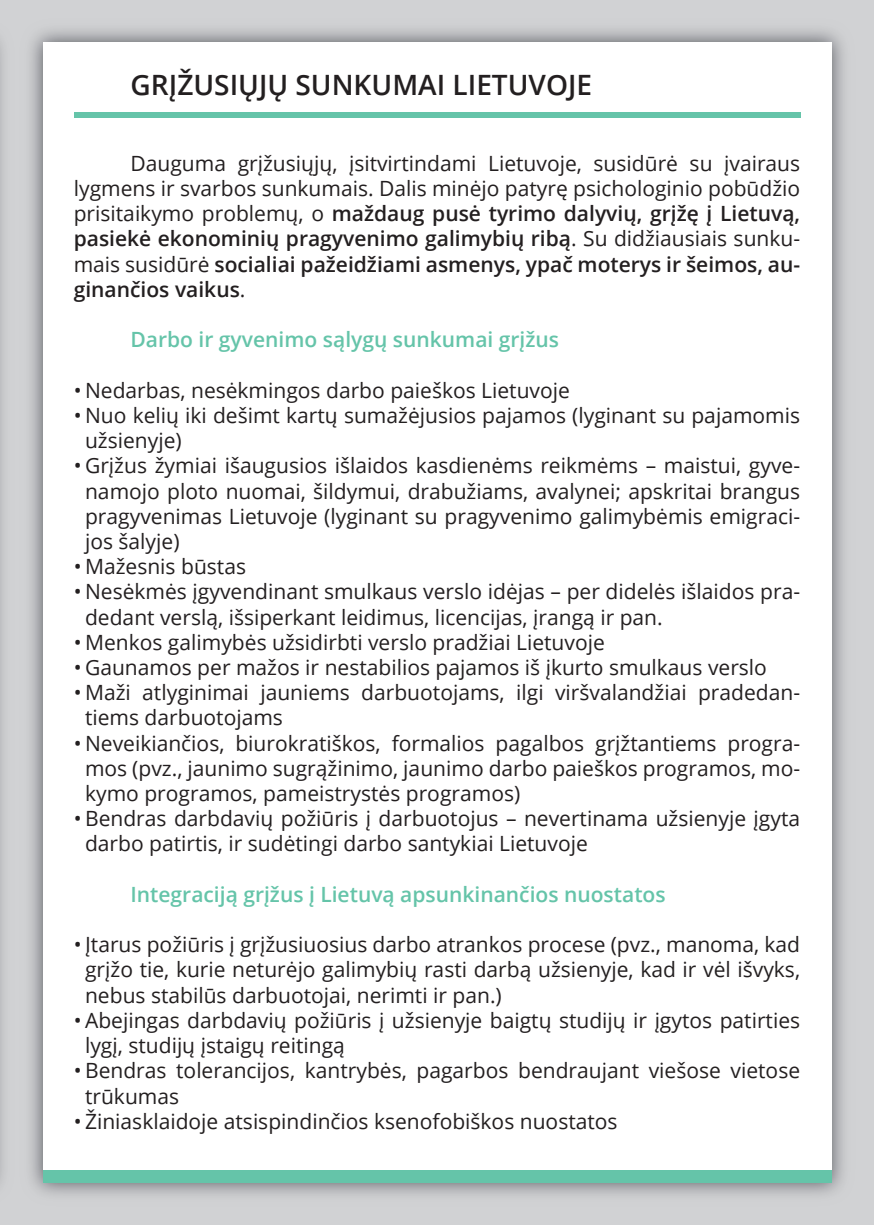
<style>
.page{position:relative;width:874px;height:1225px;background:#fff}
.page>*{position:absolute;margin:0;border:0;box-sizing:border-box;transform-origin:0 0}
.t1{font:600 28px "Open Sans";color:#231f20}
.t2{font:21px/25.2px "Open Sans";color:#231f20}
.t3{font:600 21px "Open Sans";color:#65c4a9}
.s1{font-weight:600}
</style>
<div class="page">
<div style="left:0;top:0;width:873px;height:1225px;background:#d1d2d4"></div>
<img style="left:30px;top:29px;width:814px;height:1166px">
<div style="left:42px;top:42px;width:789px;height:1140px;background:#fff"></div>
<div style="left:42px;top:1170px;width:789px;height:12px;background:#65c4a9"></div>
<div style="left:74px;top:112px;width:725px;height:6px;background:#65c4a9"></div>
<h1 class="t1" style="left:130px;top:66px;width:18px">GRĮŽUS</h1>
<h1 class="t1" style="left:229px;top:66px;width:25px">IŲJŲ</h1>
<h1 class="t1" style="left:295px;top:66px;width:21px">SUNKUMA</h1>
<h1 class="t1" style="left:436px;top:66px;width:57px">I LIETUVOJE</h1>
<p class="t2" style="left:74px;top:150px;width:727px;text-align:justify;text-indent:57px">Dauguma grįžusiųjų, įsitvirtindami Lietuvoje, susidūrė su įvairaus lygmens ir svarbos sunkumais. Dalis minėjo patyrę psichologinio pobūdžio prisitaikymo problemų, o <span class="s1">maždaug pusė tyrimo dalyvių, grįžę į Lietuvą, pasiekė ekonominių pragyvenimo galimybių ribą</span>. Su didžiausiais sunku&shy;mais susidūrė <span class="s1">socialiai pažeidžiami asmenys, ypač moterys ir šeimos, au&shy;ginančios vaikus</span>.</p>
<p class="t3" style="left:130px;top:325px;width:430px">Darbo ir gyvenimo sąlygų sunkumai grįžus</p>
<p class="t2" style="left:74px;top:377px;width:497px">• Nedarbas, nesėkmingos darbo paieškos Lietuvoje</p>
<p class="t2" style="left:85px;top:402px;width:716px;text-indent:-11px">• Nuo kelių iki dešimt kartų sumažėjusios pajamos (lyginant su pajamomis užsienyje)</p>
<p class="t2" style="left:85px;top:452px;width:716px;text-align:justify;text-indent:-11px">• Grįžus žymiai išaugusios išlaidos kasdienėms reikmėms – maistui, gyve&shy;namojo ploto nuomai, šildymui, drabužiams, avalynei; apskritai brangus pragyvenimas Lietuvoje (lyginant su pragyvenimo galimybėmis emigraci&shy;jos šalyje)</p>
<p class="t2" style="left:74px;top:553px;width:174px">• Mažesnis būstas</p>
<p class="t2" style="left:85px;top:578px;width:716px;text-indent:-11px">• Nesėkmės įgyvendinant smulkaus verslo idėjas – per didelės išlaidos pra&shy;dedant verslą, išsiperkant leidimus, licencijas, įrangą ir pan.</p>
<p class="t2" style="left:74px;top:629px;width:532px">• Menkos galimybės užsidirbti verslo pradžiai Lietuvoje</p>
<p class="t2" style="left:74px;top:654px;width:694px">• Gaunamos per mažos ir nestabilios pajamos iš įkurto smulkaus verslo</p>
<p class="t2" style="left:85px;top:679px;width:716px;text-indent:-11px">• Maži atlyginimai jauniems darbuotojams, ilgi viršvalandžiai pradedan&shy;tiems darbuotojams</p>
<p class="t2" style="left:85px;top:730px;width:716px;text-align:justify;text-indent:-11px">• Neveikiančios, biurokratiškos, formalios pagalbos grįžtantiems progra&shy;mos (pvz., jaunimo sugrąžinimo, jaunimo darbo paieškos programos, mo&shy;kymo programos, pameistrystės programos)</p>
<p class="t2" style="left:85px;top:805px;width:716px;text-indent:-11px">• Bendras darbdavių požiūris į darbuotojus – nevertinama užsienyje įgyta darbo patirtis, ir sudėtingi darbo santykiai Lietuvoje</p>
<p class="t3" style="left:130px;top:879px;width:536px">Integraciją grįžus į Lietuvą apsunkinančios nuostatos</p>
<p class="t2" style="left:85px;top:931px;width:716px;text-align:justify;text-indent:-11px">• Įtarus požiūris į grįžusiuosius darbo atrankos procese (pvz., manoma, kad grįžo tie, kurie neturėjo galimybių rasti darbą užsienyje, kad ir vėl išvyks, nebus stabilūs darbuotojai, nerimti ir pan.)</p>
<p class="t2" style="left:85px;top:1007px;width:716px;text-indent:-11px">• Abejingas darbdavių požiūris į užsienyje baigtų studijų ir įgytos patirties lygį, studijų įstaigų reitingą</p>
<p class="t2" style="left:85px;top:1057px;width:716px;text-indent:-11px">• Bendras tolerancijos, kantrybės, pagarbos bendraujant viešose vietose trūkumas</p>
<p class="t2" style="left:74px;top:1108px;width:545px">• Žiniasklaidoje atsispindinčios ksenofobiškos nuostatos</p>
</div>
